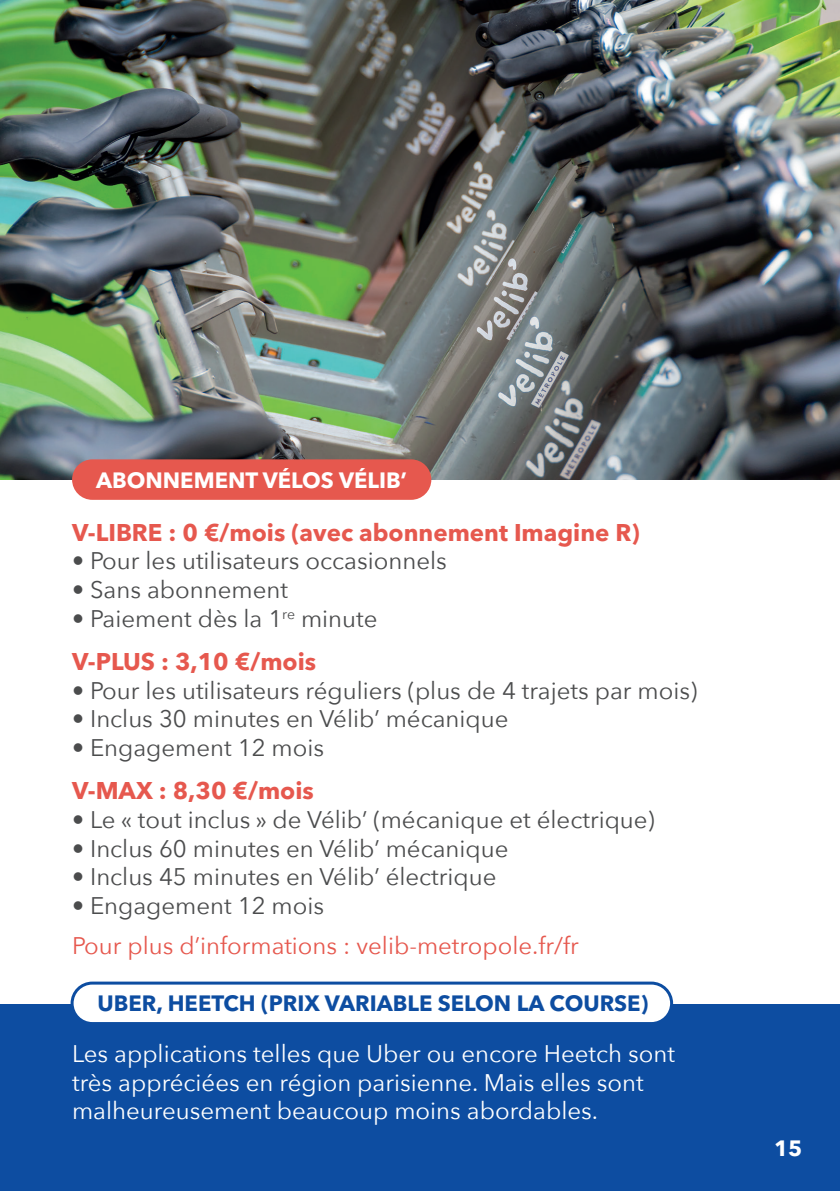
<style>
.page{position:relative;width:840px;height:1191px;background:#fff}
.page>*{position:absolute;margin:0;border:0;box-sizing:border-box;transform-origin:0 0}
.t1{font:24px "Avenir Next";color:#4b4c4d}
.t2{font:24px/28.8px "Avenir Next";color:#fff}
.t3{font:700 24px "Avenir Next LT Pro";color:#e6584e}
.t4{font:24px "Avenir Next";color:#e6584e}
.t5{font:700 22px "Avenir Next LT Pro";color:#0d4da1}
.t6{font:700 22px "Avenir Next LT Pro";color:#fff}
</style>
<div class="page">
<div style="left:0;top:1004px;width:839px;height:187px;background:#0d4da1"></div>
<img style="left:0;top:0;width:839px;height:479px">
<div style="left:72px;top:459px;width:359px;height:41px;background:#e6584e;border-radius:20px"></div>
<div style="left:72px;top:983px;width:599px;height:40px;background:#fff;border-radius:20px"></div>
<div style="left:71px;top:981px;width:601px;height:44px;border:3px solid #0d4da1;border-radius:20px"></div>
<p class="t6" style="left:96px;top:466px;width:312px">ABONNEMENT VÉLOS VÉLIB’</p>
<p class="t3" style="left:72px;top:517px;width:568px">V-LIBRE : 0 €/mois (avec abonnement Imagine R)</p>
<p class="t1" style="left:72px;top:541px;width:376px">• Pour les utilisateurs occasionnels</p>
<p class="t1" style="left:72px;top:569px;width:217px">• Sans abonnement</p>
<p class="t1" style="left:72px;top:598px;width:307px">• Paiement dès la 1<sup>re</sup> minute</p>
<p class="t3" style="left:72px;top:646px;width:245px">V-PLUS : 3,10 €/mois</p>
<p class="t1" style="left:72px;top:670px;width:626px">• Pour les utilisateurs réguliers (plus de 4 trajets par mois)</p>
<p class="t1" style="left:72px;top:699px;width:437px">• Inclus 30 minutes en Vélib’ mécanique</p>
<p class="t1" style="left:72px;top:727px;width:253px">• Engagement 12 mois</p>
<p class="t3" style="left:72px;top:776px;width:243px">V-MAX : 8,30 €/mois</p>
<p class="t1" style="left:72px;top:799px;width:584px">• Le « tout inclus » de Vélib’ (mécanique et électrique)</p>
<p class="t1" style="left:72px;top:828px;width:437px">• Inclus 60 minutes en Vélib’ mécanique</p>
<p class="t1" style="left:72px;top:857px;width:425px">• Inclus 45 minutes en Vélib’ électrique</p>
<p class="t1" style="left:72px;top:885px;width:253px">• Engagement 12 mois</p>
<p class="t4" style="left:72px;top:925px;width:508px">Pour plus d’informations : velib-metropole.fr/fr</p>
<p class="t5" style="left:97px;top:990px;width:552px">UBER, HEETCH (PRIX VARIABLE SELON LA COURSE)</p>
<p class="t2" style="left:72px;top:1038px;width:604px">Les applications telles que Uber ou encore Heetch sont très appréciées en région parisienne. Mais elles sont malheureusement beaucoup moins abordables.</p>
<p class="t6" style="left:773px;top:1135px;width:30px">15</p>
</div>
